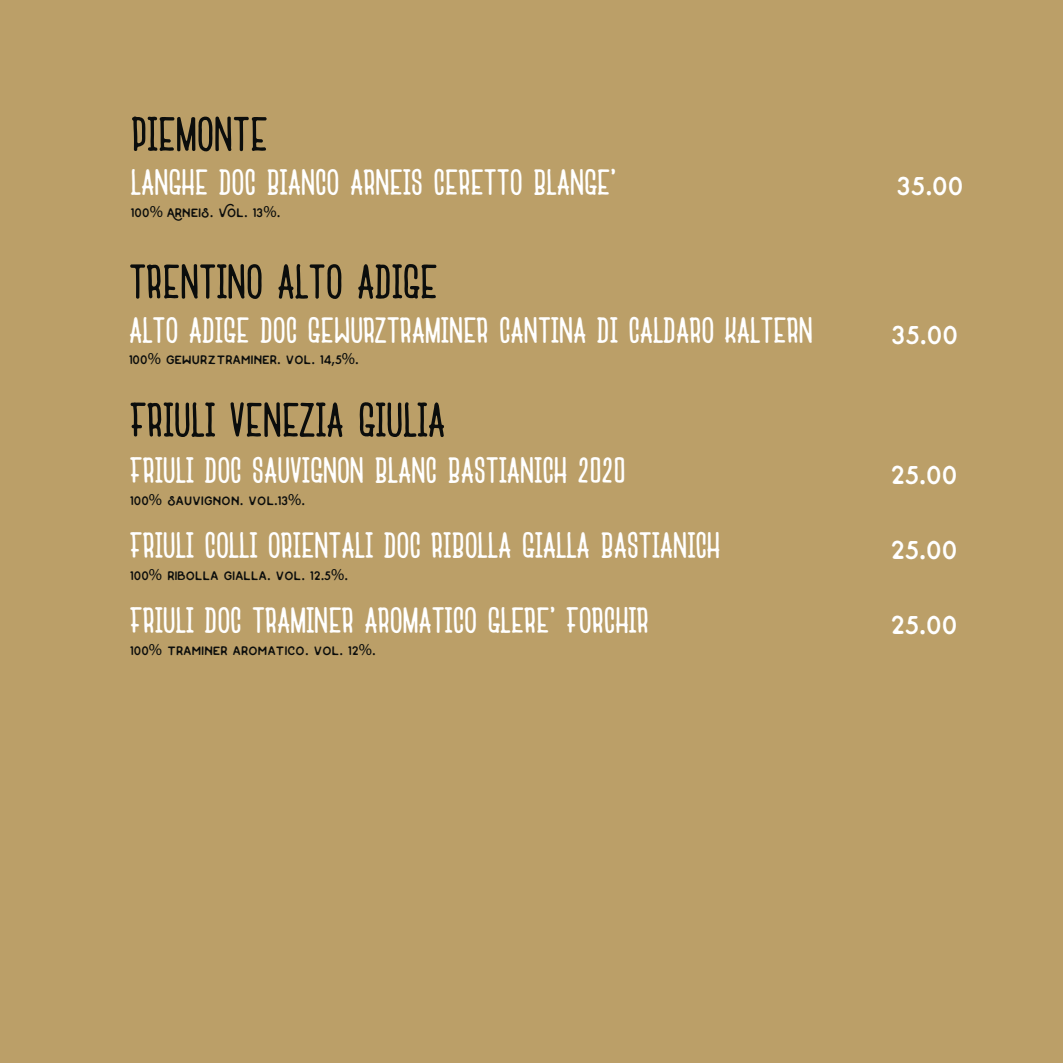
<style>
.page{position:relative;width:1063px;height:1063px;background:#bb9f68}
.page>*{position:absolute;margin:0;border:0;box-sizing:border-box;transform-origin:0 0}
.t1{font:60.88px "Nazare";color:#0b0d0c}
.t2{font:45.62px "Nazare";color:#fff}
.t3{font:700 35px "Swistblnk Moabhoers";color:#fff}
.t4{font:700 16.75px "Swistblnk Moabhoers";letter-spacing:.005em;color:#0b0d0c}
.s1{font-family:"Myriad Pro";font-weight:400}
</style>
<div class="page">
<h1 class="t1" style="left:131px;top:108px;width:139px">PIEMONTE</h1>
<p class="t2" style="left:131px;top:162px;width:487px">LANGHE DOC BIANCO ARNEIS CERETTO BLANGE’</p>
<p class="t4" style="left:131px;top:203px;width:151px">100<span class="s1">%</span> Arneis<span class="s1">.</span> Vol<span class="s1">.</span> 13<span class="s1">%.</span></p>
<h1 class="t1" style="left:129px;top:255px;width:310px">TRENTINO ALTO ADIGE</h1>
<p class="t3" style="left:897px;top:167px;width:68px">35<span class="s1">.</span>00</p>
<p class="t2" style="left:129px;top:310px;width:685px">ALTO ADIGE DOC GEWURZTRAMINER CANTINA DI CALDARO KALTERN</p>
<p class="t3" style="left:891px;top:315px;width:68px">35<span class="s1">.</span>00</p>
<p class="t4" style="left:129px;top:351px;width:231px">100<span class="s1">%</span> gewurztraminer<span class="s1">.</span> vol<span class="s1">.</span> 14<span class="s1">,</span>5<span class="s1">%.</span></p>
<h1 class="t1" style="left:130px;top:393px;width:317px">FRIULI VENEZIA GIULIA</h1>
<p class="t2" style="left:130px;top:450px;width:497px">FRIULI DOC SAUVIGNON BLANC BASTIANICH 2020</p>
<p class="t3" style="left:891px;top:455px;width:68px">25<span class="s1">.</span>00</p>
<p class="t4" style="left:130px;top:491px;width:176px">100<span class="s1">%</span> sauvignon<span class="s1">.</span> vol<span class="s1">.</span>13<span class="s1">%.</span></p>
<p class="t2" style="left:130px;top:525px;width:592px">FRIULI COLLI ORIENTALI DOC RIBOLLA GIALLA BASTIANICH</p>
<p class="t3" style="left:891px;top:530px;width:68px">25<span class="s1">.</span>00</p>
<p class="t4" style="left:130px;top:566px;width:219px">100<span class="s1">%</span> ribolla gialla<span class="s1">.</span> vol<span class="s1">.</span> 12<span class="s1">.</span>5<span class="s1">%.</span></p>
<p class="t2" style="left:130px;top:600px;width:520px">FRIULI DOC TRAMINER AROMATICO GLERE’ FORCHIR</p>
<p class="t3" style="left:890px;top:605px;width:68px">25<span class="s1">.</span>00</p>
<p class="t4" style="left:130px;top:641px;width:247px">100<span class="s1">%</span> traminer aromatico<span class="s1">.</span> vol<span class="s1">.</span> 12<span class="s1">%.</span></p>
</div>
